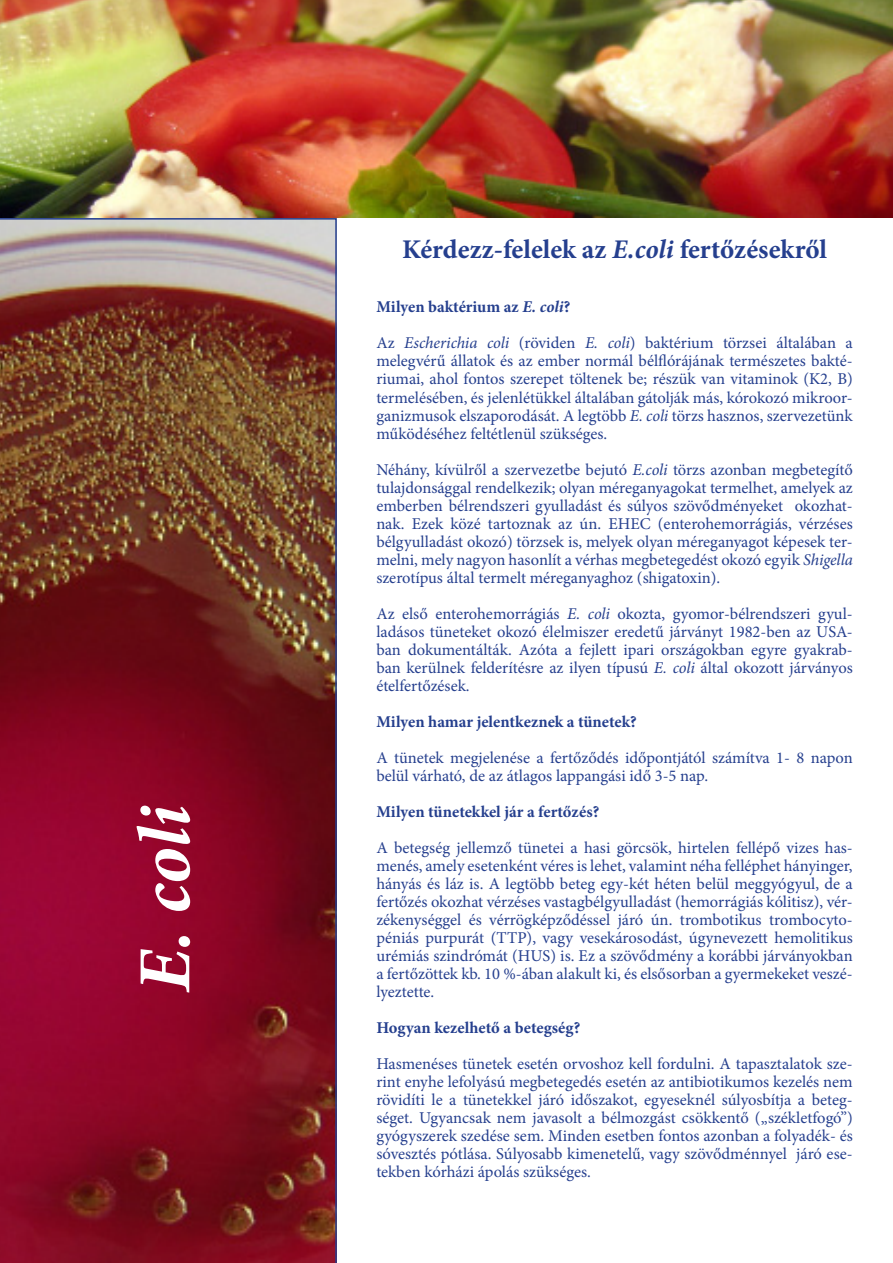
<style>
.page{position:relative;width:893px;height:1263px;background:#fff}
.page>*{position:absolute;margin:0;border:0;box-sizing:border-box;transform-origin:0 0}
.t1{font:italic 700 75px "Minion Pro";color:#fff}
.t2{font:700 27px "Minion Pro";letter-spacing:-.005em;color:#253f8e}
.t3{font:16.5px/18px "Minion Pro";color:#253f8e;text-align:justify}
.t4{font:700 16.5px "Minion Pro";color:#253f8e}
.s1{font-style:italic}
</style>
<div class="page">
<img style="left:0;top:218px;width:337px;height:1045px">
<img style="left:0;top:0;width:893px;height:218px">
<p class="t1" style="left:112px;top:993px;width:189px;rotate:-90deg">E. coli</p>
<p class="t2" style="left:402px;top:231px;width:426px">Kérdezz-felelek az <span class="s1">E.coli</span> fertőzésekről</p>
<p class="t4" style="left:376px;top:296px;width:196px">Milyen baktérium az <span class="s1">E. coli</span>?</p>
<p class="t3" style="left:376px;top:334px;width:478px">Az <span class="s1">Escherichia coli</span> (röviden <span class="s1">E. coli</span>) baktérium törzsei általában a melegvérű állatok és az ember normál bélflórájának természetes bakté&shy;riumai, ahol fontos szerepet töltenek be; részük van vitaminok (K2, B) termelésében, és jelenlétükkel általában gátolják más, kórokozó mikroor&shy;ganizmusok elszaporodását. A legtöbb <span class="s1">E. coli</span> törzs hasznos, szervezetünk működéséhez feltétlenül szükséges.</p>
<p class="t3" style="left:376px;top:460px;width:478px">Néhány, kívülről a szervezetbe bejutó <span class="s1">E.coli</span> törzs azonban megbetegítő tulajdonsággal rendelkezik; olyan méreganyagokat termelhet, amelyek az emberben bélrendszeri gyulladást és súlyos szövődményeket okozhat&shy;nak. Ezek közé tartoznak az ún. EHEC (enterohemorrágiás, vérzéses bélgyulladást okozó) törzsek is, melyek olyan méreganyagot képesek ter&shy;melni, mely nagyon hasonlít a vérhas megbetegedést okozó egyik <span class="s1">Shigella </span>szerotípus által termelt méreganyaghoz (shigatoxin).</p>
<p class="t3" style="left:376px;top:604px;width:478px">Az első enterohemorrágiás <span class="s1">E. coli</span> okozta, gyomor-bélrendszeri gyul&shy;ladásos tüneteket okozó élelmiszer eredetű járványt 1982-ben az USA&shy;ban dokumentálták. Azóta a fejlett ipari országokban egyre gyakrab&shy;ban kerülnek felderítésre az ilyen típusú <span class="s1">E. coli</span> által okozott járványos ételfertőzések.</p>
<p class="t4" style="left:376px;top:710px;width:262px">Milyen hamar jelentkeznek a tünetek?</p>
<p class="t3" style="left:376px;top:748px;width:478px">A tünetek megjelenése a fertőződés időpontjától számítva 1- 8 napon belül várható, de az átlagos lappangási idő 3-5 nap.</p>
<p class="t4" style="left:376px;top:800px;width:224px">Milyen tünetekkel jár a fertőzés?</p>
<p class="t3" style="left:376px;top:838px;width:478px">A betegség jellemző tünetei a hasi görcsök, hirtelen fellépő vizes has&shy;menés, amely esetenként véres is lehet, valamint néha felléphet hányinger, hányás és láz is. A legtöbb beteg egy-két héten belül meggyógyul, de a fertőzés okozhat vérzéses vastagbélgyulladást (hemorrágiás kólitisz), vér-</p>
<p class="t3" style="left:376px;top:910px;width:478px">zékenységgel és vérrögképződéssel járó ún. trombotikus trombocyto&shy;péniás purpurát (TTP), vagy vesekárosodást, úgynevezett hemolitikus urémiás szindrómát (HUS) is. Ez a szövődmény a korábbi járványokban a fertőzöttek kb. 10 %-ában alakult ki, és elsősorban a gyermekeket veszé&shy;lyeztette.</p>
<p class="t4" style="left:376px;top:1016px;width:205px">Hogyan kezelhető a betegség?</p>
<p class="t3" style="left:376px;top:1054px;width:478px">Hasmenéses tünetek esetén orvoshoz kell fordulni. A tapasztalatok sze&shy;rint enyhe lefolyású megbetegedés esetén az antibiotikumos kezelés nem rövidíti le a tünetekkel járó időszakot, egyeseknél súlyosbítja a beteg&shy;séget. Ugyancsak nem javasolt a bélmozgást csökkentő („székletfogó”) gyógyszerek szedése sem. Minden esetben fontos azonban a folyadék- és sóvesztés pótlása. Súlyosabb kimenetelű, vagy szövődménnyel járó ese&shy;tekben kórházi ápolás szükséges.</p>
</div>
